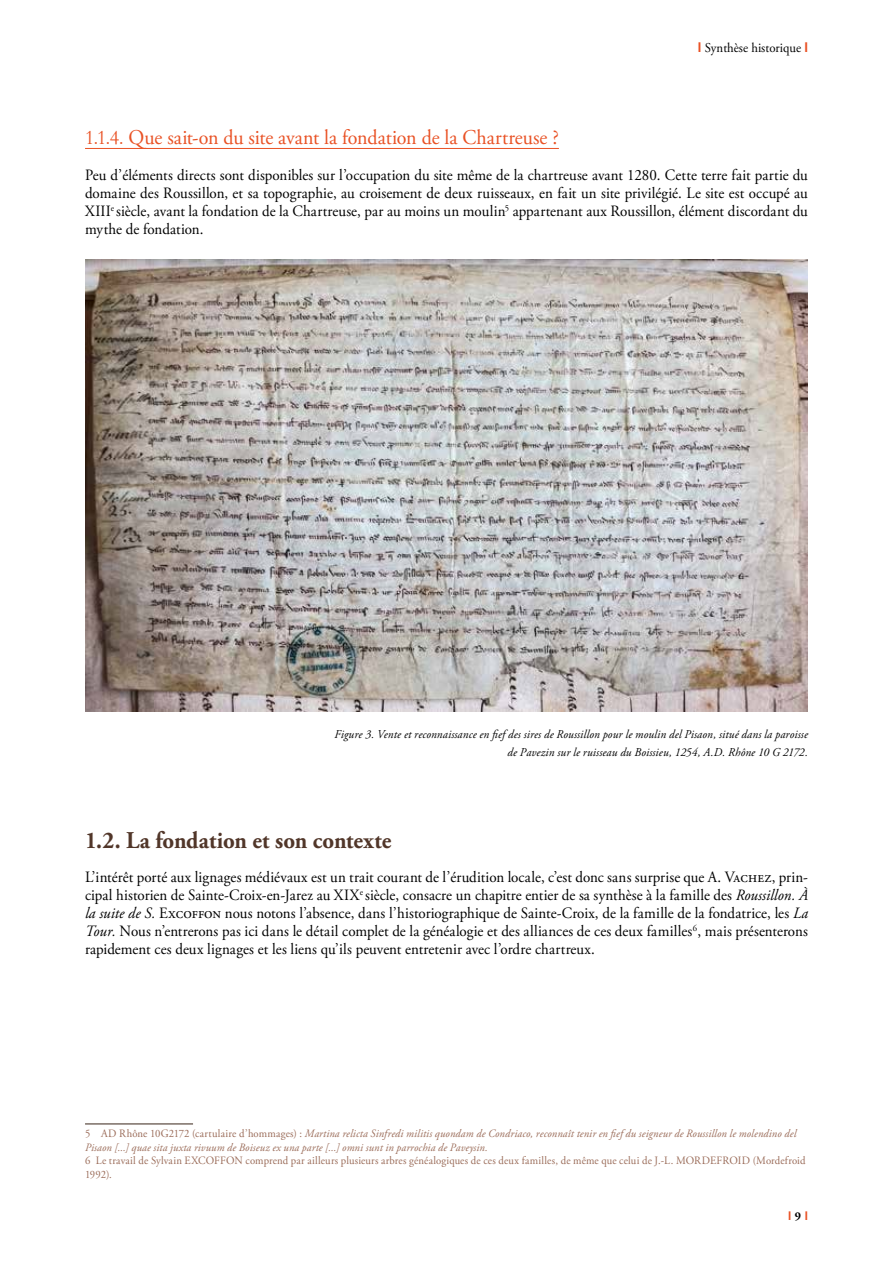
<style>
.page{position:relative;width:893px;height:1263px;background:#fff}
.page>*{position:absolute;margin:0;border:0;box-sizing:border-box;transform-origin:0 0}
.t1{font:700 24px "Adobe Garamond Pro";color:#513629;scale:.95 1}
.t2{font:21px "Adobe Garamond Pro";color:#e95124;scale:.95 1}
.t3{font:15.75px/18px "Adobe Garamond Pro";letter-spacing:.005em;color:#000;text-align:justify;scale:.95 1}
.t4{font:13.5px "Adobe Garamond Pro";color:#000;scale:.95 1}
.t5{font:italic 12px/18px "Adobe Garamond Pro";letter-spacing:.015em;color:#000;text-align:right;scale:.95 1}
.t6{font:700 12px "Arial";color:#e95124;scale:.95 1}
.t7{font:italic 11.25px/13.5px "Adobe Garamond Pro";letter-spacing:.015em;color:#9a6b58;scale:.95 1}
.t8{font:11.25px/13.5px "Adobe Garamond Pro";letter-spacing:.005em;color:#9a6b58;scale:.95 1}
.s1{font-family:"Arial";font-weight:700;color:#e95124}
.s2{font-family:"Garamond"}
.s3{font-style:italic}
.s4{font-style:normal}
.s5{font-family:"Adobe Garamond Pro";color:#000}
</style>
<div class="page">
<hr style="left:85px;top:148px;width:474px;height:1px;background:#e95124">
<hr style="left:85px;top:1123px;width:108px;height:1px;background:#382418">
<img style="left:85px;top:259px;width:723px;height:453px">
<p class="t4" style="left:698px;top:40px;width:118px"><span class="s1">I</span> Synthèse historique <span class="s1">I</span></p>
<h2 class="t2" style="left:85px;top:125px;width:500px"><span class="s2">1.1.4.</span> Que sait-on du site avant la fondation de la Chartreuse ?</h2>
<p class="t3" style="left:85px;top:167px;width:762px">Peu d’éléments directs sont disponibles sur l’occupation du site même de la chartreuse avant 1280. Cette terre fait partie du domaine des Roussillon, et sa topographie, au croisement de deux ruisseaux, en fait un site privilégié. Le site est occupé au XIII<sup>e</sup> siècle, avant la fondation de la Chartreuse, par au moins un moulin<sup>5</sup> appartenant aux Roussillon, élément discordant du mythe de fondation.</p>
<p class="t5" style="left:335px;top:726px;width:500px">Figure 3. Vente et reconnaissance en fief des sires de Roussillon pour le moulin del Pisaon, situé dans la paroisse de Pavezin sur le ruisseau du Boissieu, 1254, A.D. Rhône 10 G 2172.</p>
<h1 class="t1" style="left:85px;top:826px;width:324px">1.2. La fondation et son contexte</h1>
<p class="t3" style="left:85px;top:869px;width:762px">L’intérêt porté aux lignages médiévaux est un trait courant de l’érudition locale, c’est donc sans surprise que A. Vachez, prin&shy;cipal historien de Sainte-Croix-en-Jarez au XIX<sup>e</sup> siècle, consacre un chapitre entier de sa synthèse à la famille des <span class="s3">Roussillon. À la suite de S.</span> Excoffon nous notons l’absence, dans l’historiographique de Sainte-Croix, de la famille de la fondatrice, les <span class="s3">La Tour.</span> Nous n’entrerons pas ici dans le détail complet de la généalogie et des alliances de ces deux familles<sup>6</sup>, mais présenterons rapidement ces deux lignages et les liens qu’ils peuvent entretenir avec l’ordre chartreux.</p>
<p class="t7" style="left:85px;top:1127px;width:750px"><span class="s4">5 AD Rhône 10G2172 (cartulaire d’hommages) :</span> Martina relicta Sinfredi militis quondam de Condriaco, reconnaît tenir en fief du seigneur de Roussillon le molendino del<br>Pisaon [...] quae sita juxta rivuum de Boiseuz ex una parte [...] omni sunt in parrochia de Paveysin.</p>
<p class="t8" style="left:85px;top:1154px;width:760px">6 Le travail de Sylvain EXCOFFON comprend par ailleurs plusieurs arbres généalogiques de ces deux familles, de même que celui de J.-L. MORDEFROID (Mordefroid<br>1992).</p>
<p class="t6" style="left:788px;top:1208px;width:22px">I<span class="s5">9</span>I</p>
</div>
